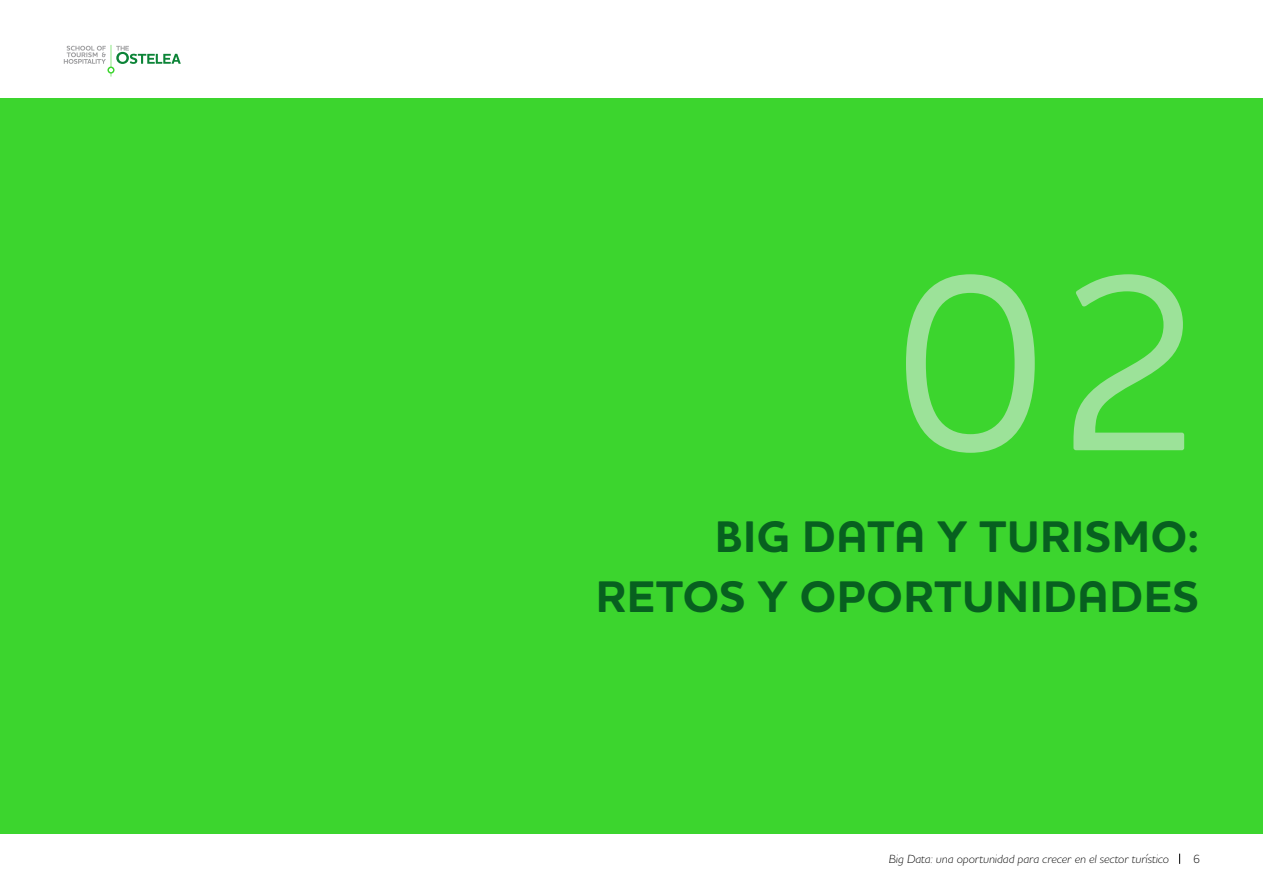
<style>
.page{position:relative;width:1263px;height:893px;background:#fff}
.page>*{position:absolute;margin:0;border:0;box-sizing:border-box;transform-origin:0 0}
.t1{font:500 255px "Houschka Pro";color:#9ce299}
.t2{font:700 45px/60px "Houschka Pro";letter-spacing:.02em;color:#07601f;text-align:right}
.t3{font:italic 300 12px "Houschka Pro";color:#000}
.t4{font:300 12px "Houschka Pro";color:#000}
</style>
<div class="page">
<div style="left:0;top:98px;width:1263px;height:735px;background:#3cd52e"></div>
<svg style="left:64px;top:45px;width:117px;height:32px"></svg>
<h1 class="t1" style="left:894px;top:201px;width:314px">02</h1>
<h2 class="t2" style="left:596px;top:508px;width:604px">BIG DATA Y TURISMO:<br>RETOS Y OPORTUNIDADES</h2>
<p class="t3" style="left:889px;top:851px;width:282px">Big Data: una oportunidad para crecer en el sector turístico</p>
<p class="t4" style="left:1193px;top:851px;width:9px">6</p>
</div>
